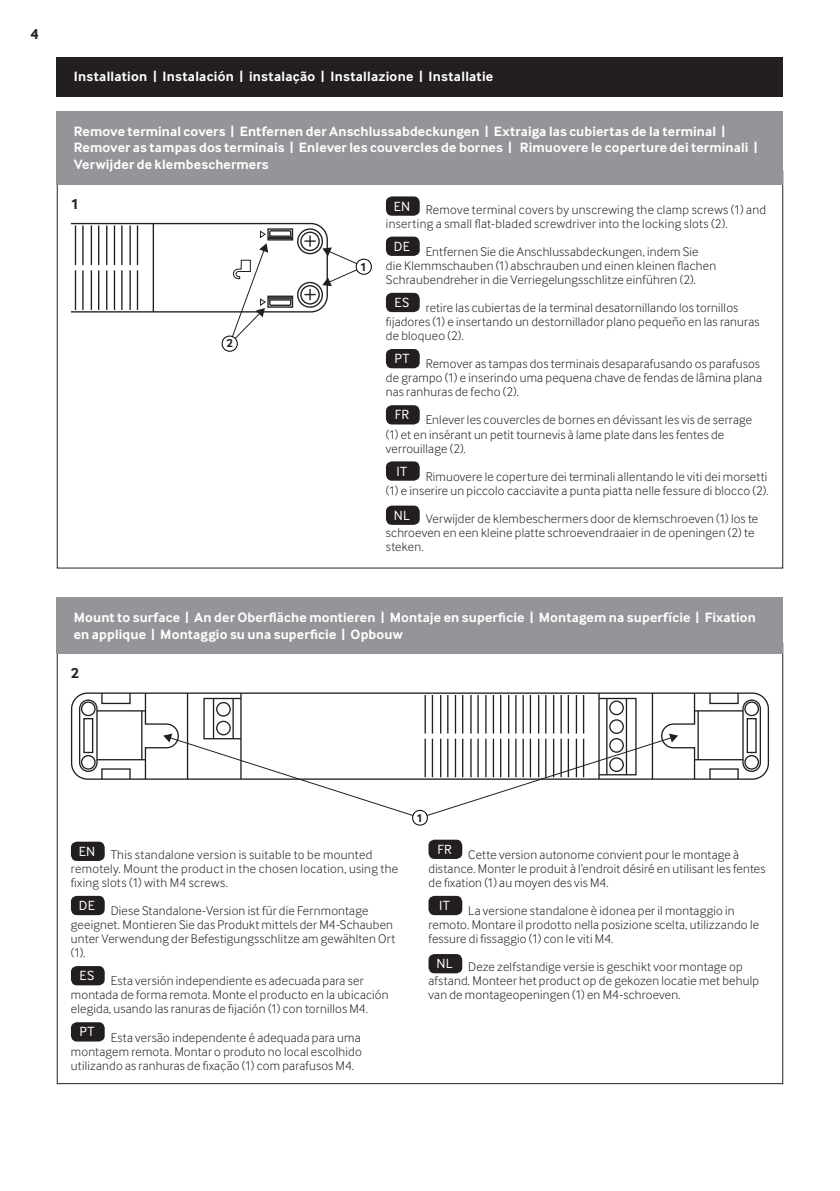
<style>
.page{position:relative;width:840px;height:1191px;background:#fff}
.page>*{position:absolute;margin:0;border:0;box-sizing:border-box;transform-origin:0 0}
.t1{font:700 15px "Inter Face";color:#231f20}
.t2{font:700 14px/16.8px "Inter Face";letter-spacing:.01em;color:#fff}
.t3{font:13.8px "Inter Face";color:#fff}
.t4{font:300 13px/14px "Inter Face";letter-spacing:.015em;color:#231f20}
.t5{font:700 12px "Inter Face";color:#231f20}
.t6{font:700 11.6px "Inter Face";color:#231f20}
</style>
<div class="page">
<div style="left:57px;top:57px;width:725px;height:39px;background:#231f20"></div>
<div style="left:743px;top:755px;width:15px;height:14px;border:1px solid #231f20;border-radius:50%"></div>
<div style="left:743px;top:701px;width:15px;height:15px;border:1px solid #231f20;border-radius:50%"></div>
<hr style="left:694px;top:710px;width:48px;height:1px;background:#231f20">
<hr style="left:694px;top:759px;width:48px;height:1px;background:#231f20">
<div style="left:742px;top:699px;width:18px;height:73px;border:1px solid #231f20;border-radius:9px"></div>
<div style="left:746px;top:718px;width:10px;height:35px;border:1px solid #231f20"></div>
<div style="left:709px;top:692px;width:29px;height:12px;border:1px solid #231f20"></div>
<hr style="left:697px;top:711px;width:1px;height:48px;background:#231f20">
<div style="left:81px;top:755px;width:15px;height:14px;border:1px solid #231f20;border-radius:50%"></div>
<div style="left:81px;top:701px;width:15px;height:15px;border:1px solid #231f20;border-radius:50%"></div>
<hr style="left:97px;top:710px;width:48px;height:1px;background:#231f20">
<hr style="left:97px;top:759px;width:48px;height:1px;background:#231f20">
<div style="left:79px;top:699px;width:19px;height:73px;border:1px solid #231f20;border-radius:9px"></div>
<div style="left:83px;top:718px;width:10px;height:35px;border:1px solid #231f20"></div>
<div style="left:101px;top:692px;width:30px;height:12px;border:1px solid #231f20"></div>
<div style="left:101px;top:768px;width:30px;height:12px;border:1px solid #231f20"></div>
<hr style="left:141px;top:711px;width:1px;height:48px;background:#231f20">
<svg style="left:144px;top:692px;width:551px;height:133px"></svg>
<svg style="left:71px;top:223px;width:300px;height:128px"></svg>
<div style="left:57px;top:111px;width:725px;height:73px;background:#939598"></div>
<div style="left:57px;top:597px;width:725px;height:57px;background:#939598"></div>
<div style="left:386px;top:196px;width:33px;height:20px;background:#231f20;border-radius:6px"></div>
<div style="left:386px;top:237px;width:33px;height:19px;background:#231f20;border-radius:6px"></div>
<div style="left:386px;top:293px;width:33px;height:19px;background:#231f20;border-radius:6px"></div>
<div style="left:386px;top:349px;width:33px;height:19px;background:#231f20;border-radius:6px"></div>
<div style="left:386px;top:405px;width:33px;height:19px;background:#231f20;border-radius:6px"></div>
<div style="left:386px;top:461px;width:33px;height:20px;background:#231f20;border-radius:6px"></div>
<div style="left:386px;top:505px;width:33px;height:20px;background:#231f20;border-radius:6px"></div>
<div style="left:71px;top:841px;width:34px;height:20px;background:#231f20;border-radius:6px"></div>
<div style="left:71px;top:896px;width:34px;height:19px;background:#231f20;border-radius:6px"></div>
<div style="left:71px;top:966px;width:34px;height:19px;background:#231f20;border-radius:6px"></div>
<div style="left:71px;top:1022px;width:34px;height:19px;background:#231f20;border-radius:6px"></div>
<div style="left:428px;top:839px;width:34px;height:20px;background:#231f20;border-radius:6px"></div>
<div style="left:428px;top:896px;width:34px;height:19px;background:#231f20;border-radius:6px"></div>
<div style="left:428px;top:954px;width:34px;height:19px;background:#231f20;border-radius:6px"></div>
<p class="t1" style="left:30px;top:25px;width:10px">4</p>
<p class="t2" style="left:74px;top:68px;width:421px">Installation | Instalación | instalação | Installazione | Installatie</p>
<p class="t2" style="left:74px;top:122px;width:684px">Remove terminal covers | Entfernen der Anschlussabdeckungen | Extraiga las cubiertas de la terminal |<br>Remover as tampas dos terminais | Enlever les couvercles de bornes | Rimuovere le coperture dei terminali |<br>Verwijder de klembeschermers</p>
<p class="t1" style="left:71px;top:195px;width:10px">1</p>
<p class="t5" style="left:226px;top:336px;width:8px">2</p>
<p class="t5" style="left:360px;top:260px;width:8px">1</p>
<p class="t4" style="left:386px;top:202px;width:381px;text-indent:8px"><sup>EN</sup> Remove terminal covers by unscrewing the clamp screws (1) and inserting a small flat-bladed screwdriver into the locking slots (2).</p>
<p class="t4" style="left:386px;top:244px;width:331px;text-indent:8px"><sup>DE</sup> Entfernen Sie die Anschlussabdeckungen, indem Sie die Klemmschauben (1) abschrauben und einen kleinen flachen<br>Schraubendreher in die Verriegelungsschlitze einführen (2).</p>
<p class="t4" style="left:386px;top:301px;width:375px;text-indent:9px"><sup>ES</sup> retire las cubiertas de la terminal desatornillando los tornillos fijadores (1) e insertando un destornillador plano pequeño en las ranuras de bloqueo (2).</p>
<p class="t4" style="left:386px;top:357px;width:377px;text-indent:8px"><sup>PT</sup> Remover as tampas dos terminais desaparafusando os parafusos de grampo (1) e inserindo uma pequena chave de fendas de lâmina plana nas ranhuras de fecho (2).</p>
<p class="t4" style="left:386px;top:413px;width:367px;text-indent:9px"><sup>FR</sup> Enlever les couvercles de bornes en dévissant les vis de serrage (1) et en insérant un petit tournevis à lame plate dans les fentes de verrouillage (2).</p>
<p class="t3" style="left:396px;top:463px;width:12px">IT</p>
<p class="t4" style="left:386px;top:469px;width:384px;text-align:right">Rimuovere le coperture dei terminali allentando le viti dei morsetti<br>(1) e inserire un piccolo cacciavite a punta piatta nelle fessure di blocco (2).</p>
<p class="t4" style="left:386px;top:511px;width:373px;text-indent:8px"><sup>NL</sup> Verwijder de klembeschermers door de klemschroeven (1) los te schroeven en een kleine platte schroevendraaier in de openingen (2) te steken.</p>
<p class="t2" style="left:74px;top:609px;width:683px">Mount to surface | An der Oberfläche montieren | Montaje en superficie | Montagem na superfície | Fixation en applique | Montaggio su una superficie | Opbouw</p>
<p class="t1" style="left:71px;top:664px;width:10px">2</p>
<p class="t4" style="left:71px;top:847px;width:328px;text-indent:8px"><sup>EN</sup> This standalone version is suitable to be mounted remotely. Mount the product in the chosen location, using the fixing slots (1) with M4 screws.</p>
<p class="t4" style="left:71px;top:903px;width:325px;text-indent:8px"><sup>DE</sup> Diese Standalone-Version ist für die Fernmontage geeignet. Montieren Sie das Produkt mittels der M4-Schauben unter Verwendung der Befestigungsschlitze am gewählten Ort (1).</p>
<p class="t4" style="left:71px;top:974px;width:319px;text-indent:9px"><sup>ES</sup> Esta versión independiente es adecuada para ser montada de forma remota. Monte el producto en la ubicación elegida, usando las ranuras de fijación (1) con tornillos M4.</p>
<p class="t4" style="left:71px;top:1030px;width:292px;text-align:center"><sup>PT</sup> Esta versão independente é adequada para uma montagem remota. Montar o produto no local escolhido utilizando as ranhuras de fixação (1) com parafusos M4.</p>
<p class="t6" style="left:416px;top:811px;width:8px">1</p>
<p class="t4" style="left:428px;top:847px;width:338px;text-indent:9px"><sup>FR</sup> Cette version autonome convient pour le montage à distance. Monter le produit à l’endroit désiré en utilisant les fentes de fixation (1) au moyen des vis M4.</p>
<p class="t3" style="left:439px;top:897px;width:12px">IT</p>
<p class="t4" style="left:428px;top:903px;width:332px;text-indent:40px">La versione standalone è idonea per il montaggio in remoto. Montare il prodotto nella posizione scelta, utilizzando le fessure di fissaggio (1) con le viti M4.</p>
<p class="t4" style="left:428px;top:960px;width:332px;text-indent:8px"><sup>NL</sup> Deze zelfstandige versie is geschikt voor montage op afstand. Monteer het product op de gekozen locatie met behulp van de montageopeningen (1) en M4-schroeven.</p>
</div>
